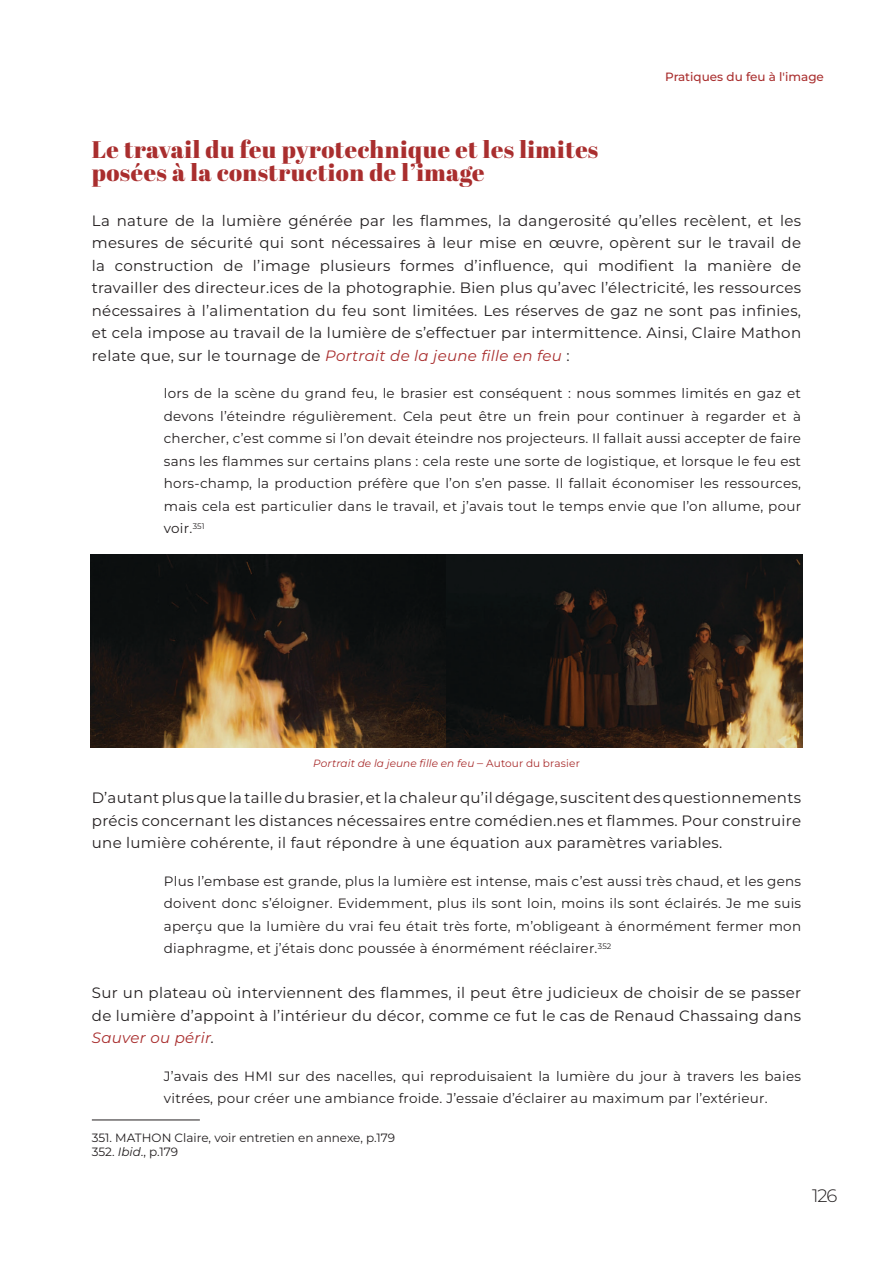
<style>
.page{position:relative;width:893px;height:1263px;background:#fff}
.page>*{position:absolute;margin:0;border:0;box-sizing:border-box;transform-origin:0 0}
.Corps_du_texte{font:24px "Abril Fatface";letter-spacing:.02em;color:#a92e2e}
.t1{font:100 18px "Montserrat";color:#231f20}
.Corps_du_texte-2{font:100 15px/22.5px "Montserrat";letter-spacing:.02em;color:#231f20;text-align:justify}
.Quotation{font:100 13.5px/22.5px "Montserrat";letter-spacing:.02em;color:#231f20;text-align:justify}
.Footnote{font:100 12px "Montserrat";color:#231f20}
.t2{font:500 12px "Montserrat";color:#a92e2e}
.t3{font:italic 100 10.5px "Montserrat";letter-spacing:.01em;color:#a92e2e}
.s1{font-style:italic;color:#a92e2e}
.s2{font-style:normal;font-size:12px}
.s3{font-style:normal}
.s4{font-style:italic}
</style>
<div class="page">
<hr style="left:92px;top:1119px;width:108px;height:1px;background:#231f20">
<img style="left:90px;top:555px;width:713px;height:192px">
<p class="t2" style="left:665px;top:68px;width:160px">Pratiques du feu à l'image</p>
<p class="Corps_du_texte" style="left:92px;top:133px;width:508px">Le travail du feu pyrotechnique et les limites</p>
<p class="Corps_du_texte" style="left:92px;top:155px;width:394px">posées à la construction de l’image</p>
<p class="Corps_du_texte-2" style="left:92px;top:209px;width:711px">La nature de la lumière générée par les flammes, la dangerosité qu’elles recèlent, et les mesures de sécurité qui sont nécessaires à leur mise en œuvre, opèrent sur le travail de la construction de l’image plusieurs formes d’influence, qui modifient la manière de travailler des directeur.ices de la photographie. Bien plus qu’avec l’électricité, les ressources nécessaires à l’alimentation du feu sont limitées. Les réserves de gaz ne sont pas infinies, et cela impose au travail de la lumière de s’effectuer par intermittence. Ainsi, Claire Mathon relate que, sur le tournage de <span class="s1">Portrait de la jeune fille en feu</span> :</p>
<p class="Quotation" style="left:164px;top:382px;width:639px">lors de la scène du grand feu, le brasier est conséquent : nous sommes limités en gaz et devons l’éteindre régulièrement. Cela peut être un frein pour continuer à regarder et à chercher, c’est comme si l’on devait éteindre nos projecteurs. Il fallait aussi accepter de faire sans les flammes sur certains plans : cela reste une sorte de logistique, et lorsque le feu est hors-champ, la production préfère que l’on s’en passe. Il fallait économiser les ressources, mais cela est particulier dans le travail, et j’avais tout le temps envie que l’on allume, pour voir.<sup>351</sup></p>
<p class="t3" style="left:313px;top:756px;width:268px">Portrait de la jeune fille en feu <span class="s2">–</span> <span class="s3">Autour du brasier</span></p>
<p class="Corps_du_texte-2" style="left:92px;top:786px;width:711px">D’autant plus que la taille du brasier, et la chaleur qu’il dégage, suscitent des questionnements précis concernant les distances nécessaires entre comédien.nes et flammes. Pour construire une lumière cohérente, il faut répondre à une équation aux paramètres variables.</p>
<p class="Quotation" style="left:164px;top:869px;width:639px">Plus l’embase est grande, plus la lumière est intense, mais c’est aussi très chaud, et les gens doivent donc s’éloigner. Evidemment, plus ils sont loin, moins ils sont éclairés. Je me suis aperçu que la lumière du vrai feu était très forte, m’obligeant à énormément fermer mon diaphragme, et j’étais donc poussée à énormément rééclairer.<sup>352</sup></p>
<p class="Corps_du_texte-2" style="left:92px;top:981px;width:711px">Sur un plateau où interviennent des flammes, il peut être judicieux de choisir de se passer de lumière d’appoint à l’intérieur du décor, comme ce fut le cas de Renaud Chassaing dans <span class="s1">Sauver ou périr</span><span class="s4">.</span></p>
<p class="Quotation" style="left:164px;top:1064px;width:639px">J’avais des HMI sur des nacelles, qui reproduisaient la lumière du jour à travers les baies vitrées, pour créer une ambiance froide. J’essaie d’éclairer au maximum par l’extérieur.</p>
<p class="Footnote" style="left:92px;top:1129px;width:305px">351. MATHON Claire, voir entretien en annexe, p.179</p>
<p class="Footnote" style="left:92px;top:1144px;width:88px">352. <span class="s4">Ibid</span>., p.179</p>
<p class="t1" style="left:812px;top:1183px;width:27px">126</p>
</div>
